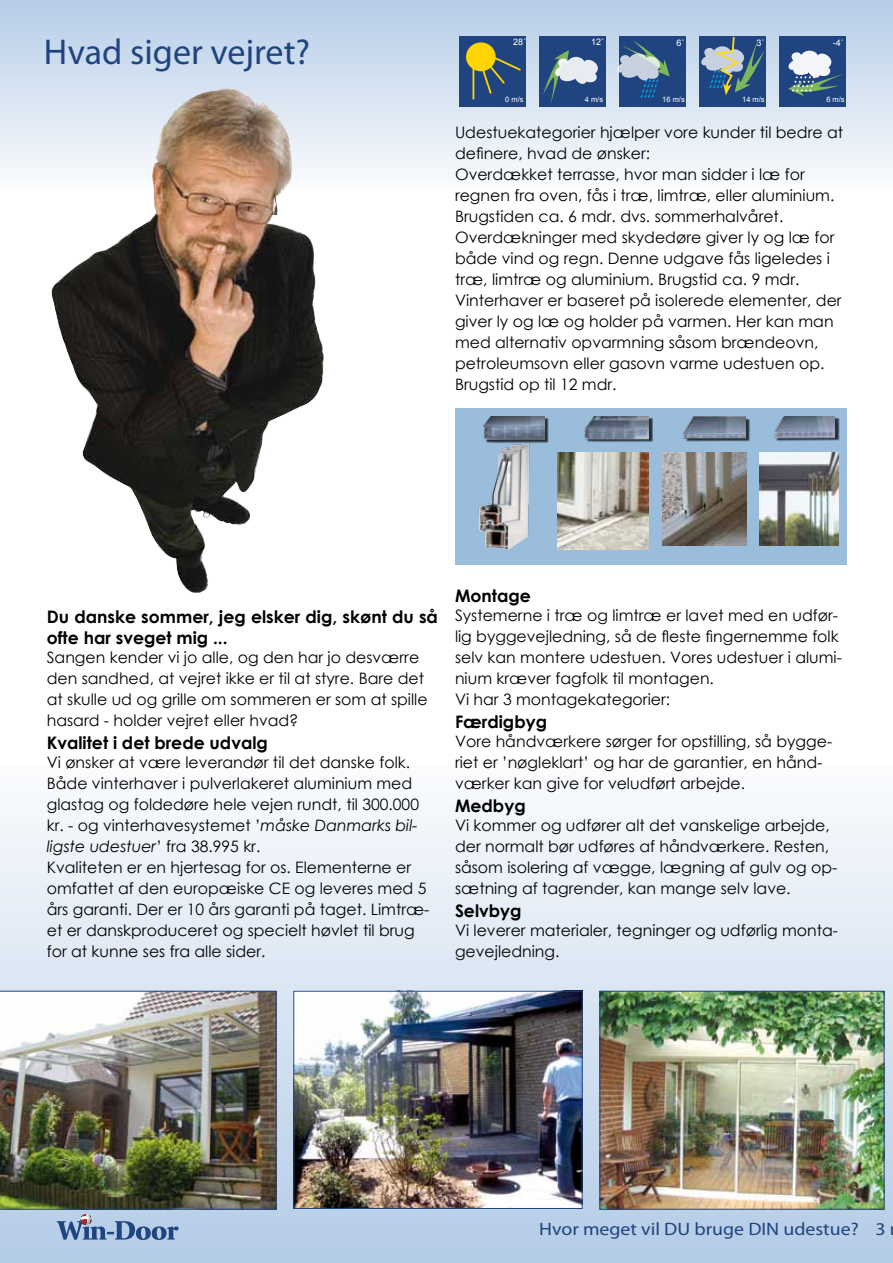
<style>
.page{position:relative;width:893px;height:1263px;background:#fff}
.page>*{position:absolute;margin:0;border:0;box-sizing:border-box;transform-origin:0 0}
.t1{font:36px "Myriad Pro";color:#204480}
.t2{font:18px "Myriad Pro";color:#204480;scale:1.1 1}
.t3{font:700 17.25px/21px "Century Gothic";color:#000}
.t4{font:15.75px/21px "Century Gothic";color:#000}
.t5{font:9px "Arial";color:#fff}
.t6{font:7.5px "Arial";color:#fff}
.s1{font-style:italic}
</style>
<div class="page">
<div style="left:0;top:763px;width:893px;height:500px;background:linear-gradient(to bottom,#fbfcfe,#a7c0db)"></div>
<div style="left:0;top:0;width:893px;height:190px;background:linear-gradient(to bottom,#b6cde8,#fafcfd)"></div>
<img style="left:602px;top:993px;width:280px;height:214px">
<div style="left:600px;top:991px;width:284px;height:218px;border:1px solid #204480"></div>
<img style="left:0;top:991px;width:276px;height:218px">
<svg style="left:57px;top:1214px;width:122px;height:26px;background:#8aa3c6"></svg>
<img style="left:50px;top:88px;width:274px;height:505px">
<div style="left:619px;top:36px;width:67px;height:71px;background:#204480"></div>
<svg style="left:615px;top:40px;width:55px;height:58px"></svg>
<div style="left:699px;top:36px;width:67px;height:71px;background:#204480"></div>
<svg style="left:701px;top:36px;width:64px;height:59px"></svg>
<div style="left:459px;top:36px;width:67px;height:71px;background:#204480"></div>
<div style="left:466px;top:42px;width:30px;height:29px;background:#ffd400;border-radius:50%"></div>
<svg style="left:479px;top:54px;width:42px;height:40px"></svg>
<hr style="left:472px;top:62px;width:2px;height:37px;background:#ffd400">
<div style="left:539px;top:36px;width:67px;height:70px;background:#204480"></div>
<svg style="left:543px;top:50px;width:56px;height:57px"></svg>
<div style="left:779px;top:36px;width:67px;height:71px;background:#204480"></div>
<svg style="left:788px;top:50px;width:55px;height:46px"></svg>
<img style="left:295px;top:993px;width:286px;height:214px">
<div style="left:293px;top:991px;width:290px;height:218px;border:1px solid #204480"></div>
<div style="left:455px;top:408px;width:391px;height:157px;background:#99bddb"></div>
<img style="left:760px;top:453px;width:78px;height:92px">
<img style="left:662px;top:453px;width:85px;height:92px">
<img style="left:478px;top:444px;width:52px;height:106px">
<div style="left:775px;top:418px;width:64px;height:23px;background:#000;opacity:.75"></div>
<img style="left:773px;top:416px;width:62px;height:24px">
<div style="left:585px;top:418px;width:68px;height:24px;background:#000;opacity:.75"></div>
<img style="left:584px;top:416px;width:64px;height:24px">
<div style="left:484px;top:418px;width:64px;height:26px;background:#000;opacity:.75"></div>
<div style="left:468px;top:415px;width:78px;height:27px;background:#000;opacity:.5"></div>
<div style="left:685px;top:418px;width:65px;height:24px;background:#000;opacity:.75"></div>
<img style="left:682px;top:416px;width:64px;height:24px">
<img style="left:557px;top:453px;width:92px;height:96px">
<h1 class="t1" style="left:44px;top:30px;width:268px">Hvad siger vejret?</h1>
<p class="t5" style="left:513px;top:36px;width:15px">28˚</p>
<p class="t5" style="left:756px;top:37px;width:9px">3˚</p>
<p class="t5" style="left:591px;top:36px;width:15px">12˚</p>
<p class="t5" style="left:676px;top:37px;width:9px">6˚</p>
<p class="t5" style="left:833px;top:37px;width:12px">-4˚</p>
<p class="t6" style="left:505px;top:95px;width:20px">0 m/s</p>
<p class="t6" style="left:585px;top:95px;width:20px">4 m/s</p>
<p class="t6" style="left:662px;top:95px;width:24px">16 m/s</p>
<p class="t6" style="left:742px;top:95px;width:24px">14 m/s</p>
<p class="t6" style="left:826px;top:95px;width:20px">6 m/s</p>
<p class="t4" style="left:455px;top:122px;width:390px">Udestuekategorier hjælper vore kunder til bedre at definere, hvad de ønsker:<br>Overdækket terrasse, hvor man sidder i læ for regnen fra oven, fås i træ, limtræ, eller aluminium.<br>Brugstiden ca. 6 mdr. dvs. sommerhalvåret.<br>Overdækninger med skydedøre giver ly og læ for både vind og regn. Denne udgave fås ligeledes i træ, limtræ og aluminium. Brugstid ca. 9 mdr.<br>Vinterhaver er baseret på isolerede elementer, der giver ly og læ og holder på varmen. Her kan man med alternativ opvarmning såsom brændeovn, petroleumsovn eller gasovn varme udestuen op.<br>Brugstid op til 12 mdr.</p>
<p class="t3" style="left:47px;top:606px;width:393px">Du danske sommer, jeg elsker dig, skønt du så ofte har sveget mig ...</p>
<p class="t4" style="left:47px;top:647px;width:382px">Sangen kender vi jo alle, og den har jo desværre den sandhed, at vejret ikke er til at styre. Bare det at skulle ud og grille om sommeren er som at spille hasard - holder vejret eller hvad?</p>
<p class="t3" style="left:47px;top:732px;width:223px">Kvalitet i det brede udvalg</p>
<p class="t4" style="left:47px;top:752px;width:384px">Vi ønsker at være leverandør til det danske folk.<br>Både vinterhaver i pulverlakeret aluminium med glastag og foldedøre hele vejen rundt, til 300.000 kr. - og vinterhavesystemet ’<span class="s1">måske Danmarks bil&shy;ligste udestuer</span>’ fra 38.995 kr.<br>Kvaliteten er en hjertesag for os. Elementerne er omfattet af den europæiske CE og leveres med 5 års garanti. Der er 10 års garanti på taget. Limtræ&shy;et er danskproduceret og specielt høvlet til brug for at kunne ses fra alle sider.</p>
<p class="t3" style="left:455px;top:585px;width:77px">Montage</p>
<p class="t4" style="left:455px;top:605px;width:388px">Systemerne i træ og limtræ er lavet med en udfør&shy;lig byggevejledning, så de fleste fingernemme folk selv kan montere udestuen. Vores udestuer i alumi&shy;nium kræver fagfolk til montagen.<br>Vi har 3 montagekategorier:</p>
<p class="t3" style="left:455px;top:711px;width:94px">Færdigbyg</p>
<p class="t4" style="left:455px;top:731px;width:379px">Vore håndværkere sørger for opstilling, så bygge&shy;riet er ’nøgleklart’ og har de garantier, en hånd&shy;værker kan give for veludført arbejde.</p>
<p class="t3" style="left:455px;top:795px;width:72px">Medbyg</p>
<p class="t4" style="left:455px;top:815px;width:384px">Vi kommer og udfører alt det vanskelige arbejde, der normalt bør udføres af håndværkere. Resten, såsom isolering af vægge, lægning af gulv og op&shy;sætning af tagrender, kan mange selv lave.</p>
<p class="t3" style="left:455px;top:900px;width:68px">Selvbyg</p>
<p class="t4" style="left:455px;top:920px;width:384px">Vi leverer materialer, tegninger og udførlig monta&shy;gevejledning.</p>
<p class="t2" style="left:539px;top:1217px;width:317px">Hvor meget vil DU bruge DIN udestue? 3</p>
</div>
